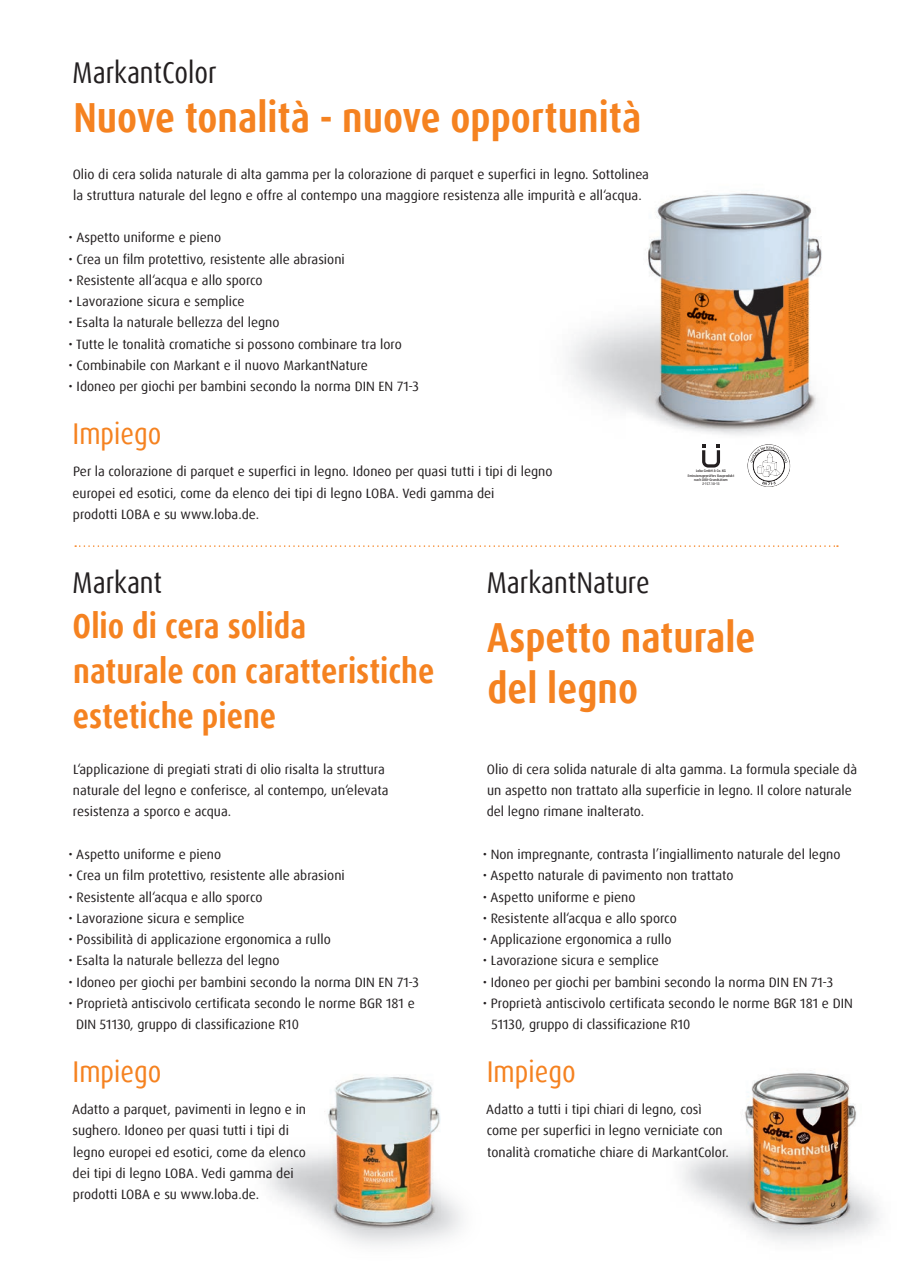
<style>
.page{position:relative;width:910px;height:1280px;background:#fff}
.page>*{position:absolute;margin:0;border:0;box-sizing:border-box;transform-origin:0 0}
.t1{font:700 condensed 42px/51px "Dax OT";color:#f58220}
.t2{font:700 condensed 34.5px/45px "Dax OT";color:#f58220}
.t3{font:condensed 30px "Dax OT";color:#231f20}
.t4{font:condensed 30px "Dax OT";color:#f58220}
.t5{font:13.5px/21.3px "Dax OT";color:#231f20}
.t6{font:500 expanded 3.6px/4.2px "Dax Pro";color:#231f20;text-align:center;scale:.82 1}
</style>
<div class="page">
<img style="left:266px;top:1074px;width:197px;height:172px">
<img style="left:682px;top:1070px;width:197px;height:173px">
<img style="left:568px;top:193px;width:254px;height:271px">
<svg style="left:75px;top:545px;width:763px;height:2px"></svg>
<svg style="left:748px;top:444px;width:42px;height:43px"></svg>
<svg style="left:702px;top:444px;width:18px;height:24px"></svg>
<h3 class="t3" style="left:73px;top:53px;width:146px">MarkantColor</h3>
<h1 class="t1" style="left:73px;top:93px;width:569px">Nuove tonalità - nuove opportunità</h1>
<p class="t5" style="left:73px;top:163px;width:578px">Olio di cera solida naturale di alta gamma per la colorazione di parquet e superfici in legno. Sottolinea la struttura naturale del legno e offre al contempo una maggiore resistenza alle impurità e all‘acqua.</p>
<p class="t5" style="left:69px;top:227px;width:154px">• Aspetto uniforme e pieno</p>
<p class="t5" style="left:69px;top:248px;width:278px">• Crea un film protettivo, resistente alle abrasioni</p>
<p class="t5" style="left:69px;top:270px;width:196px">• Resistente all‘acqua e allo sporco</p>
<p class="t5" style="left:69px;top:291px;width:178px">• Lavorazione sicura e semplice</p>
<p class="t5" style="left:69px;top:312px;width:213px">• Esalta la naturale bellezza del legno</p>
<p class="t5" style="left:69px;top:333px;width:335px">• Tutte le tonalità cromatiche si possono combinare tra loro</p>
<p class="t5" style="left:69px;top:355px;width:301px">• Combinabile con Markant e il nuovo MarkantNature</p>
<p class="t5" style="left:69px;top:376px;width:352px">• Idoneo per giochi per bambini secondo la norma DIN EN 71-3</p>
<h3 class="t4" style="left:72px;top:415px;width:91px">Impiego</h3>
<p class="t5" style="left:73px;top:461px;width:481px">Per la colorazione di parquet e superfici in legno. Idoneo per quasi tutti i tipi di legno europei ed esotici, come da elenco dei tipi di legno LOBA. Vedi gamma dei<br>prodotti LOBA e su www.loba.de.</p>
<p class="t6" style="left:688px;top:469px;width:58px">Loba GmbH &amp; Co. KG<br>Emissionsgeprüftes Bauprodukt nach DIBt-Grundsätzen<br>Z-157.10-13</p>
<h3 class="t3" style="left:73px;top:564px;width:91px">Markant</h3>
<h3 class="t3" style="left:487px;top:564px;width:165px">MarkantNature</h3>
<h2 class="t2" style="left:73px;top:604px;width:363px">Olio di cera solida<br>naturale con caratteristiche estetiche piene</h2>
<h1 class="t1" style="left:487px;top:612px;width:270px">Aspetto naturale del legno</h1>
<p class="t5" style="left:73px;top:759px;width:317px">L‘applicazione di pregiati strati di olio risalta la struttura naturale del legno e conferisce, al contempo, un‘elevata resistenza a sporco e acqua.</p>
<p class="t5" style="left:69px;top:844px;width:154px">• Aspetto uniforme e pieno</p>
<p class="t5" style="left:69px;top:865px;width:278px">• Crea un film protettivo, resistente alle abrasioni</p>
<p class="t5" style="left:69px;top:886px;width:196px">• Resistente all‘acqua e allo sporco</p>
<p class="t5" style="left:69px;top:908px;width:178px">• Lavorazione sicura e semplice</p>
<p class="t5" style="left:69px;top:929px;width:264px">• Possibilità di applicazione ergonomica a rullo</p>
<p class="t5" style="left:69px;top:950px;width:213px">• Esalta la naturale bellezza del legno</p>
<p class="t5" style="left:69px;top:971px;width:352px">• Idoneo per giochi per bambini secondo la norma DIN EN 71-3</p>
<p class="t5" style="left:76px;top:993px;width:340px;text-indent:-7px">• Proprietà antiscivolo certificata secondo le norme BGR 181 e<br>DIN 51130, gruppo di classificazione R10</p>
<h3 class="t4" style="left:72px;top:1053px;width:91px">Impiego</h3>
<p class="t5" style="left:72px;top:1099px;width:236px">Adatto a parquet, pavimenti in legno e in sughero. Idoneo per quasi tutti i tipi di legno europei ed esotici, come da elenco dei tipi di legno LOBA. Vedi gamma dei prodotti LOBA e su www.loba.de.</p>
<p class="t5" style="left:487px;top:759px;width:372px">Olio di cera solida naturale di alta gamma. La formula speciale dà un aspetto non trattato alla superficie in legno. Il colore naturale del legno rimane inalterato.</p>
<p class="t5" style="left:483px;top:844px;width:359px">• Non impregnante, contrasta l’ingiallimento naturale del legno</p>
<p class="t5" style="left:483px;top:865px;width:252px">• Aspetto naturale di pavimento non trattato</p>
<p class="t5" style="left:483px;top:886px;width:154px">• Aspetto uniforme e pieno</p>
<p class="t5" style="left:483px;top:908px;width:196px">• Resistente all‘acqua e allo sporco</p>
<p class="t5" style="left:483px;top:929px;width:190px">• Applicazione ergonomica a rullo</p>
<p class="t5" style="left:483px;top:950px;width:178px">• Lavorazione sicura e semplice</p>
<p class="t5" style="left:483px;top:971px;width:352px">• Idoneo per giochi per bambini secondo la norma DIN EN 71-3</p>
<p class="t5" style="left:491px;top:993px;width:363px;text-indent:-9px">• Proprietà antiscivolo certificata secondo le norme BGR 181 e DIN<br>51130, gruppo di classificazione R10</p>
<h3 class="t4" style="left:487px;top:1053px;width:91px">Impiego</h3>
<p class="t5" style="left:486px;top:1099px;width:244px">Adatto a tutti i tipi chiari di legno, così come per superfici in legno verniciate con tonalità cromatiche chiare di MarkantColor.</p>
</div>
